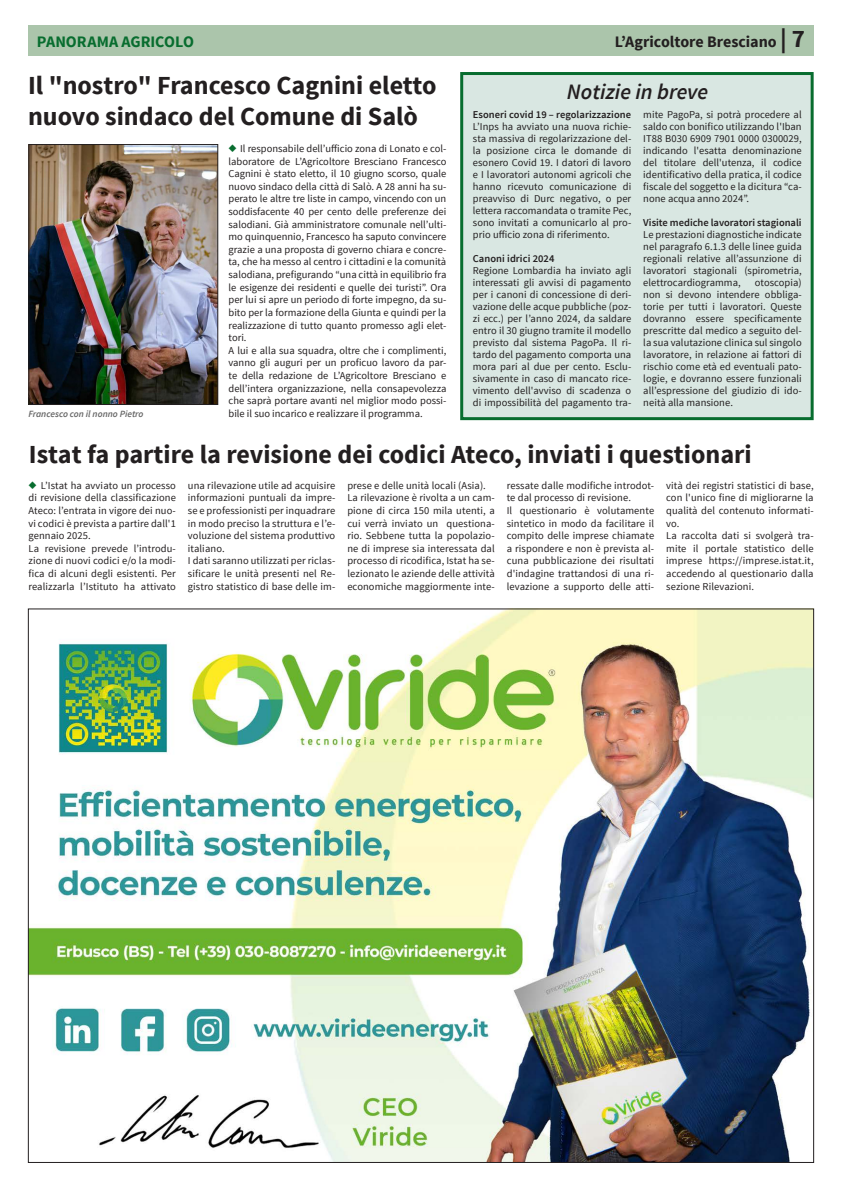
<style>
.page{position:relative;width:842px;height:1191px;background:#fff}
.page>*{position:absolute;margin:0;border:0;box-sizing:border-box;transform-origin:0 0}
.TITOLI_articoli_BIG{font:700 26px/31.2px "Source Sans Pro";color:#231f20}
.Testo_lungo{font:italic 600 22px "Source Sans Pro";color:#231f20}
.t1{font:700 16px "Source Sans Pro";letter-spacing:-.005em;color:#231f20}
.t2{font:700 16px "Source Sans Pro";letter-spacing:-.005em;color:#086d2f}
.Testo_lungo-2{font:10.5px/12.6px "Source Sans Pro";letter-spacing:.005em;color:#231f20;text-align:justify}
.Testo_lungo-3{font:600 10.5px "Source Sans Pro";color:#231f20}
.Didascalia{font:italic 600 9.5px "Source Sans Pro";color:#666}
.s1{font-size:25px}
.s2{color:#086d2f}
</style>
<div class="page">
<div style="left:28px;top:26px;width:786px;height:30px;background:#abc5ab"></div>
<div style="left:460px;top:72px;width:354px;height:348px;background:#d9e7e2;border:3px solid #086d2f"></div>
<img style="left:30px;top:610px;width:782px;height:551px">
<img style="left:30px;top:146px;width:186px;height:257px">
<div style="left:28px;top:144px;width:190px;height:261px;border:1px solid #231f20"></div>
<p class="t2" style="left:37px;top:32px;width:159px">PANORAMA AGRICOLO</p>
<p class="t1" style="left:615px;top:32px;width:192px">L’Agricoltore Bresciano <span class="s1">| 7</span></p>
<p class="Testo_lungo" style="left:567px;top:78px;width:143px">Notizie in breve</p>
<p class="Testo_lungo-3" style="left:473px;top:108px;width:160px">Esoneri covid 19 – regolarizzazione</p>
<p class="Testo_lungo-2" style="left:473px;top:121px;width:160px;line-height:12px">L’Inps ha avviato una nuova richie&shy;sta massiva di regolarizzazione del&shy;la posizione circa le domande di esonero Covid 19. I datori di lavoro e I lavoratori autonomi agricoli che hanno ricevuto comunicazione di preavviso di Durc negativo, o per lettera raccomandata o tramite Pec, sono invitati a comunicarlo al pro&shy;prio ufficio zona di riferimento.</p>
<p class="Testo_lungo-3" style="left:473px;top:252px;width:83px">Canoni idrici 2024</p>
<p class="Testo_lungo-2" style="left:473px;top:265px;width:160px;line-height:12px">Regione Lombardia ha inviato agli interessati gli avvisi di pagamento per i canoni di concessione di deri&shy;vazione delle acque pubbliche (poz&shy;zi ecc.) per l’anno 2024, da saldare entro il 30 giugno tramite il modello previsto dal sistema PagoPa. Il ri&shy;tardo del pagamento comporta una mora pari al due per cento. Esclu&shy;sivamente in caso di mancato rice&shy;vimento dell'avviso di scadenza o di impossibilità del pagamento tra-</p>
<p class="TITOLI_articoli_BIG" style="left:28px;top:70px;width:410px">Il "nostro" Francesco Cagnini eletto nuovo sindaco del Comune di Salò</p>
<p class="Testo_lungo-2" style="left:229px;top:142px;width:219px"><span class="s2">◆</span> Il responsabile dell’ufficio zona di Lonato e col&shy;laboratore de L’Agricoltore Bresciano Francesco Cagnini è stato eletto, il 10 giugno scorso, quale nuovo sindaco della città di Salò. A 28 anni ha su&shy;perato le altre tre liste in campo, vincendo con un soddisfacente 40 per cento delle preferenze dei salodiani. Già amministratore comunale nell’ulti&shy;mo quinquennio, Francesco ha saputo convincere grazie a una proposta di governo chiara e concre&shy;ta, che ha messo al centro i cittadini e la comunità salodiana, prefigurando “una città in equilibrio fra le esigenze dei residenti e quelle dei turisti”. Ora per lui si apre un periodo di forte impegno, da su&shy;bito per la formazione della Giunta e quindi per la realizzazione di tutto quanto promesso agli elet&shy;tori.</p>
<p class="Testo_lungo-2" style="left:229px;top:344px;width:219px">A lui e alla sua squadra, oltre che i complimenti, vanno gli auguri per un proficuo lavoro da par&shy;te della redazione de L’Agricoltore Bresciano e dell’intera organizzazione, nella consapevolezza che saprà portare avanti nel miglior modo possi&shy;bile il suo incarico e realizzare il programma.</p>
<p class="TITOLI_articoli_BIG" style="left:29px;top:440px;width:724px">Istat fa partire la revisione dei codici Ateco, inviati i questionari</p>
<p class="Testo_lungo-2" style="left:28px;top:479px;width:149px"><span class="s2">◆</span> L’Istat ha avviato un processo di revisione della classificazione Ateco: l’entrata in vigore dei nuo&shy;vi codici è prevista a partire dall'1 gennaio 2025.</p>
<p class="Testo_lungo-2" style="left:28px;top:542px;width:149px">La revisione prevede l’introdu&shy;zione di nuovi codici e/o la modi&shy;fica di alcuni degli esistenti. Per realizzarla l’Istituto ha attivato</p>
<p class="Testo_lungo-2" style="left:643px;top:109px;width:160px;line-height:12px">mite PagoPa, si potrà procedere al saldo con bonifico utilizzando l'Iban IT88 B030 6909 7901 0000 0300029, indicando l'esatta denominazione del titolare dell'utenza, il codice identificativo della pratica, il codice fiscale del soggetto e la dicitura “ca&shy;none acqua anno 2024”.</p>
<p class="Testo_lungo-3" style="left:643px;top:216px;width:160px">Visite mediche lavoratori stagionali</p>
<p class="Testo_lungo-2" style="left:643px;top:229px;width:160px;line-height:12px">Le prestazioni diagnostiche indicate nel paragrafo 6.1.3 delle linee guida regionali relative all’assunzione di lavoratori stagionali (spirometria, elettrocardiogramma,</p>
<p class="Testo_lungo-2" style="left:643px;top:277px;width:160px;line-height:12px;text-indent:111px">otoscopia) non si devono intendere obbliga&shy;torie per tutti i lavoratori. Queste dovranno essere specificamente prescritte dal medico a seguito del&shy;la sua valutazione clinica sul singolo lavoratore, in relazione ai fattori di rischio come età ed eventuali pato&shy;logie, e dovranno essere funzionali all’espressione del giudizio di ido&shy;neità alla mansione.</p>
<p class="Didascalia" style="left:28px;top:408px;width:117px">Francesco con il nonno Pietro</p>
<p class="Testo_lungo-2" style="left:507px;top:479px;width:149px">ressate dalle modifiche introdot&shy;te dal processo di revisione.</p>
<p class="Testo_lungo-2" style="left:507px;top:504px;width:149px">Il questionario è volutamente sintetico in modo da facilitare il compito delle imprese chiamate a rispondere e non è prevista al&shy;cuna pubblicazione dei risultati d'indagine trattandosi di una ri&shy;levazione a supporto delle atti-</p>
<p class="Testo_lungo-2" style="left:347px;top:479px;width:140px">prese e delle unità locali (Asia).</p>
<p class="Testo_lungo-2" style="left:347px;top:492px;width:149px">La rilevazione è rivolta a un cam&shy;pione di circa 150 mila utenti, a cui verrà inviato un questiona&shy;rio. Sebbene tutta la popolazio&shy;ne di imprese sia interessata dal processo di ricodifica, Istat ha se&shy;lezionato le aziende delle attività economiche maggiormente inte-</p>
<p class="Testo_lungo-2" style="left:666px;top:479px;width:149px">vità dei registri statistici di base, con l'unico fine di migliorarne la qualità del contenuto informati&shy;vo.</p>
<p class="Testo_lungo-2" style="left:666px;top:529px;width:149px">La raccolta dati si svolgerà tra&shy;mite il portale statistico delle imprese https://imprese.istat.it, accedendo al questionario dalla sezione Rilevazioni.</p>
<p class="Testo_lungo-2" style="left:188px;top:479px;width:149px">una rilevazione utile ad acquisire informazioni puntuali da impre&shy;se e professionisti per inquadrare in modo preciso la struttura e l’e&shy;voluzione del sistema produttivo italiano.</p>
<p class="Testo_lungo-2" style="left:188px;top:555px;width:149px">I dati saranno utilizzati per riclas&shy;sificare le unità presenti nel Re&shy;gistro statistico di base delle im-</p>
</div>
